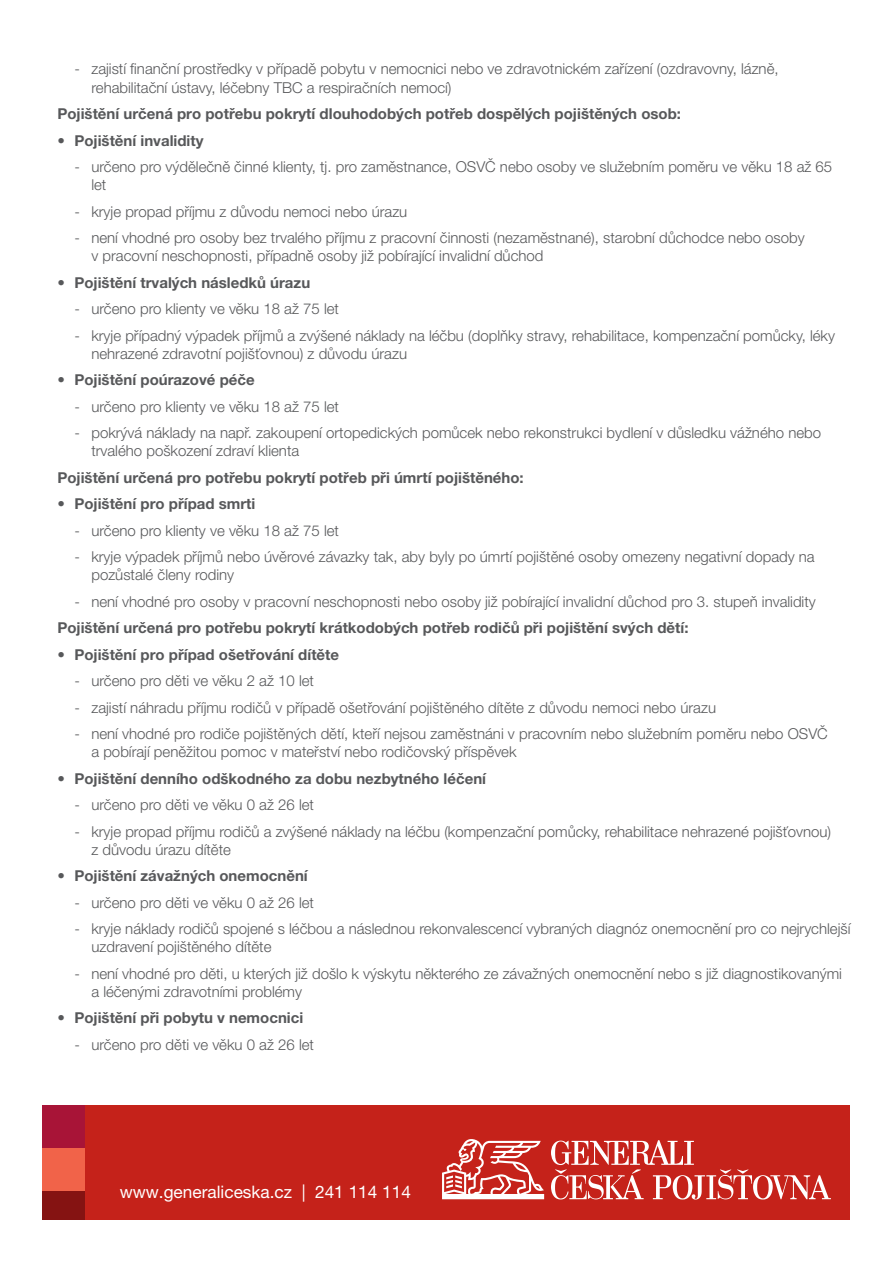
<style>
.page{position:relative;width:893px;height:1263px;background:#fff}
.page>*{position:absolute;margin:0;border:0;box-sizing:border-box;transform-origin:0 0}
.t1{font:17.25px "Helvetica Neue LT Pro";color:#fff}
.t2{font:300 15px/18px "Helvetica Neue LT Pro";color:#57585a}
.t3{font:700 15px "Helvetica Neue LT Pro";color:#57585a}
</style>
<div class="page">
<div style="left:43px;top:1105px;width:807px;height:114px;background:#c5221a"></div>
<div style="left:43px;top:1105px;width:42px;height:43px;background:#a81437"></div>
<div style="left:43px;top:1148px;width:42px;height:43px;background:#f16349"></div>
<div style="left:43px;top:1191px;width:42px;height:28px;background:#851312"></div>
<svg style="left:551px;top:1140px;width:280px;height:59px"></svg>
<svg style="left:442px;top:1139px;width:102px;height:60px"></svg>
<p class="t2" style="left:91px;top:60px;width:689px;text-indent:-17px">- zajistí finanční prostředky v případě pobytu v nemocnici nebo ve zdravotnickém zařízení (ozdravovny, lázně, rehabilitační ústavy, léčebny TBC a respiračních nemocí)</p>
<p class="t3" style="left:57px;top:104px;width:625px">Pojištění určená pro potřebu pokrytí dlouhodobých potřeb dospělých pojištěných osob:</p>
<p class="t3" style="left:57px;top:131px;width:148px">• Pojištění invalidity</p>
<p class="t2" style="left:91px;top:157px;width:742px;text-indent:-17px">- určeno pro výdělečně činné klienty, tj. pro zaměstnance, OSVČ nebo osoby ve služebním poměru ve věku 18 až 65 let</p>
<p class="t2" style="left:74px;top:202px;width:334px">- kryje propad příjmu z důvodu nemoci nebo úrazu</p>
<p class="t2" style="left:91px;top:228px;width:715px;text-indent:-17px">- není vhodné pro osoby bez trvalého příjmu z pracovní činnosti (nezaměstnané), starobní důchodce nebo osoby v pracovní neschopnosti, případně osoby již pobírající invalidní důchod</p>
<p class="t3" style="left:57px;top:273px;width:254px">• Pojištění trvalých následků úrazu</p>
<p class="t2" style="left:74px;top:299px;width:266px">- určeno pro klienty ve věku 18 až 75 let</p>
<p class="t2" style="left:91px;top:326px;width:745px;text-indent:-17px">- kryje případný výpadek příjmů a zvýšené náklady na léčbu (doplňky stravy, rehabilitace, kompenzační pomůcky, léky nehrazené zdravotní pojišťovnou) z důvodu úrazu</p>
<p class="t3" style="left:57px;top:370px;width:199px">• Pojištění poúrazové péče</p>
<p class="t2" style="left:74px;top:397px;width:266px">- určeno pro klienty ve věku 18 až 75 let</p>
<p class="t2" style="left:91px;top:423px;width:731px;text-indent:-17px">- pokrývá náklady na např. zakoupení ortopedických pomůcek nebo rekonstrukci bydlení v důsledku vážného nebo trvalého poškození zdraví klienta</p>
<p class="t3" style="left:57px;top:468px;width:468px">Pojištění určená pro potřebu pokrytí potřeb při úmrtí pojištěného:</p>
<p class="t3" style="left:57px;top:494px;width:200px">• Pojištění pro případ smrti</p>
<p class="t2" style="left:74px;top:521px;width:266px">- určeno pro klienty ve věku 18 až 75 let</p>
<p class="t2" style="left:91px;top:547px;width:725px;text-indent:-17px">- kryje výpadek příjmů nebo úvěrové závazky tak, aby byly po úmrtí pojištěné osoby omezeny negativní dopady na pozůstalé členy rodiny</p>
<p class="t2" style="left:74px;top:592px;width:743px">- není vhodné pro osoby v pracovní neschopnosti nebo osoby již pobírající invalidní důchod pro 3. stupeň invalidity</p>
<p class="t3" style="left:57px;top:618px;width:633px">Pojištění určená pro potřebu pokrytí krátkodobých potřeb rodičů při pojištění svých dětí:</p>
<p class="t3" style="left:57px;top:645px;width:283px">• Pojištění pro případ ošetřování dítěte</p>
<p class="t2" style="left:74px;top:671px;width:241px">- určeno pro děti ve věku 2 až 10 let</p>
<p class="t2" style="left:74px;top:698px;width:643px">- zajistí náhradu příjmu rodičů v případě ošetřování pojištěného dítěte z důvodu nemoci nebo úrazu</p>
<p class="t2" style="left:91px;top:724px;width:738px;text-indent:-17px">- není vhodné pro rodiče pojištěných dětí, kteří nejsou zaměstnáni v pracovním nebo služebním poměru nebo OSVČ a pobírají peněžitou pomoc v mateřství nebo rodičovský příspěvek</p>
<p class="t3" style="left:57px;top:769px;width:430px">• Pojištění denního odškodného za dobu nezbytného léčení</p>
<p class="t2" style="left:74px;top:795px;width:241px">- určeno pro děti ve věku 0 až 26 let</p>
<p class="t2" style="left:91px;top:822px;width:741px;text-indent:-17px">- kryje propad příjmu rodičů a zvýšené náklady na léčbu (kompenzační pomůcky, rehabilitace nehrazené pojišťovnou) z důvodu úrazu dítěte</p>
<p class="t3" style="left:57px;top:866px;width:252px">• Pojištění závažných onemocnění</p>
<p class="t2" style="left:74px;top:893px;width:241px">- určeno pro děti ve věku 0 až 26 let</p>
<p class="t2" style="left:91px;top:919px;width:760px;text-indent:-17px">- kryje náklady rodičů spojené s léčbou a následnou rekonvalescencí vybraných diagnóz onemocnění pro co nejrychlejší uzdravení pojištěného dítěte</p>
<p class="t2" style="left:91px;top:964px;width:752px;text-indent:-17px">- není vhodné pro děti, u kterých již došlo k výskytu některého ze závažných onemocnění nebo s již diagnostikovanými a léčenými zdravotními problémy</p>
<p class="t3" style="left:57px;top:1009px;width:247px">• Pojištění při pobytu v nemocnici</p>
<p class="t2" style="left:74px;top:1035px;width:241px">- určeno pro děti ve věku 0 až 26 let</p>
<p class="t1" style="left:120px;top:1182px;width:293px">www.generaliceska.cz | 241 114 114</p>
</div>
